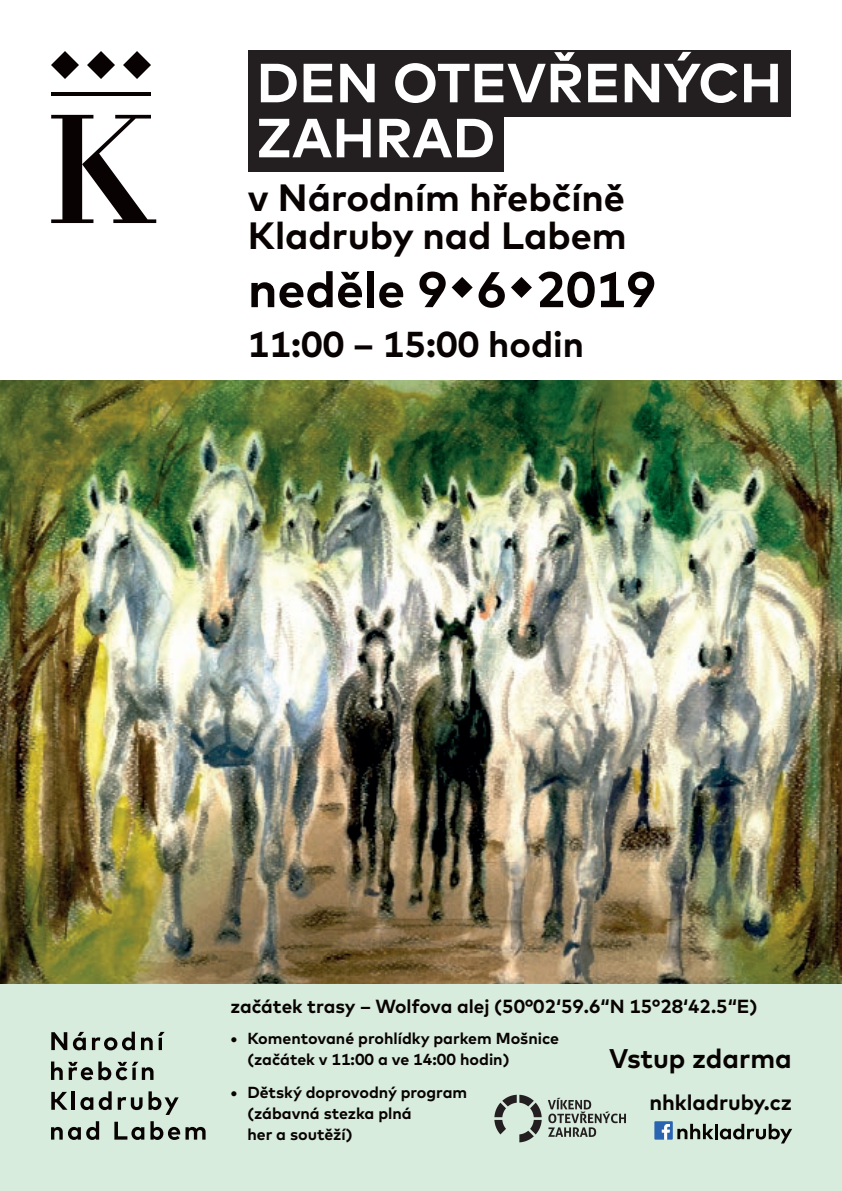
<style>
.page{position:relative;width:842px;height:1191px;background:#fff}
.page>*{position:absolute;margin:0;border:0;box-sizing:border-box;transform-origin:0 0}
.t1{font:700 55px/55px "Mark";color:#fff}
.t2{font:700 50px "Mark";color:#080302}
.t3{font:700 38px/38px "Mark";color:#080302}
.t4{font:700 36px "Mark";color:#080302}
.t5{font:700 27px "Mark";color:#080302}
.t6{font:700 21.6px "Mark";color:#080302}
.t7{font:700 19px "Mark";color:#080302}
.t8{font:700 16px/21.1px "Mark";color:#080302}
</style>
<div class="page">
<div style="left:0;top:716px;width:842px;height:475px;background:#d8ecdd"></div>
<img style="left:0;top:381px;width:842px;height:602px">
<svg style="left:452px;top:277px;width:21px;height:21px"></svg>
<svg style="left:511px;top:277px;width:21px;height:21px"></svg>
<div style="left:248px;top:50px;width:543px;height:67px;background:#231f20"></div>
<div style="left:248px;top:105px;width:256px;height:67px;background:#231f20"></div>
<svg style="left:51px;top:1032px;width:16px;height:18px"></svg>
<svg style="left:73px;top:1032px;width:13px;height:18px"></svg>
<svg style="left:92px;top:1031px;width:43px;height:19px"></svg>
<svg style="left:141px;top:1032px;width:24px;height:18px"></svg>
<svg style="left:51px;top:1061px;width:102px;height:19px"></svg>
<svg style="left:51px;top:1091px;width:16px;height:18px"></svg>
<hr style="left:72px;top:1091px;width:3px;height:18px;background:#080302">
<svg style="left:80px;top:1097px;width:13px;height:13px"></svg>
<svg style="left:99px;top:1091px;width:13px;height:19px"></svg>
<svg style="left:118px;top:1097px;width:25px;height:13px"></svg>
<svg style="left:149px;top:1091px;width:30px;height:24px"></svg>
<svg style="left:51px;top:1121px;width:48px;height:19px"></svg>
<svg style="left:114px;top:1121px;width:30px;height:19px"></svg>
<svg style="left:150px;top:1121px;width:56px;height:19px"></svg>
<hr style="left:51px;top:92px;width:100px;height:4px;background:#080302">
<svg style="left:51px;top:115px;width:105px;height:108px"></svg>
<svg style="left:51px;top:51px;width:28px;height:28px"></svg>
<svg style="left:87px;top:51px;width:28px;height:28px"></svg>
<svg style="left:123px;top:51px;width:28px;height:28px"></svg>
<svg style="left:654px;top:1121px;width:59px;height:18px"></svg>
<hr style="left:715px;top:1123px;width:3px;height:16px;background:#080302">
<svg style="left:720px;top:1123px;width:72px;height:20px"></svg>
<img style="left:494px;top:1094px;width:132px;height:49px">
<h1 class="t1" style="left:256px;top:56px;width:527px">DEN OTEVŘENÝCH<br>ZAHRAD</h1>
<h3 class="t3" style="left:248px;top:179px;width:380px">v Národním hřebčíně<br>Kladruby nad Labem</h3>
<h2 class="t2" style="left:248px;top:261px;width:410px">neděle 9 6 2019</h2>
<h3 class="t4" style="left:248px;top:323px;width:338px">11:00 – 15:00 hodin</h3>
<p class="t7" style="left:230px;top:995px;width:529px">začátek trasy – Wolfova alej (50°02‘59.6“N 15°28‘42.5“E)</p>
<p class="t8" style="left:247px;top:1028px;width:313px;text-indent:-17px">• Komentované prohlídky parkem Mošnice (začátek v 11:00 a ve 14:00 hodin)</p>
<p class="t8" style="left:247px;top:1081px;width:221px;text-indent:-17px">• Dětský doprovodný program (zábavná stezka plná<br>her a soutěží)</p>
<h3 class="t6" style="left:649px;top:1089px;width:144px">nhkladruby.cz</h3>
<h3 class="t5" style="left:609px;top:1042px;width:184px">Vstup zdarma</h3>
</div>
